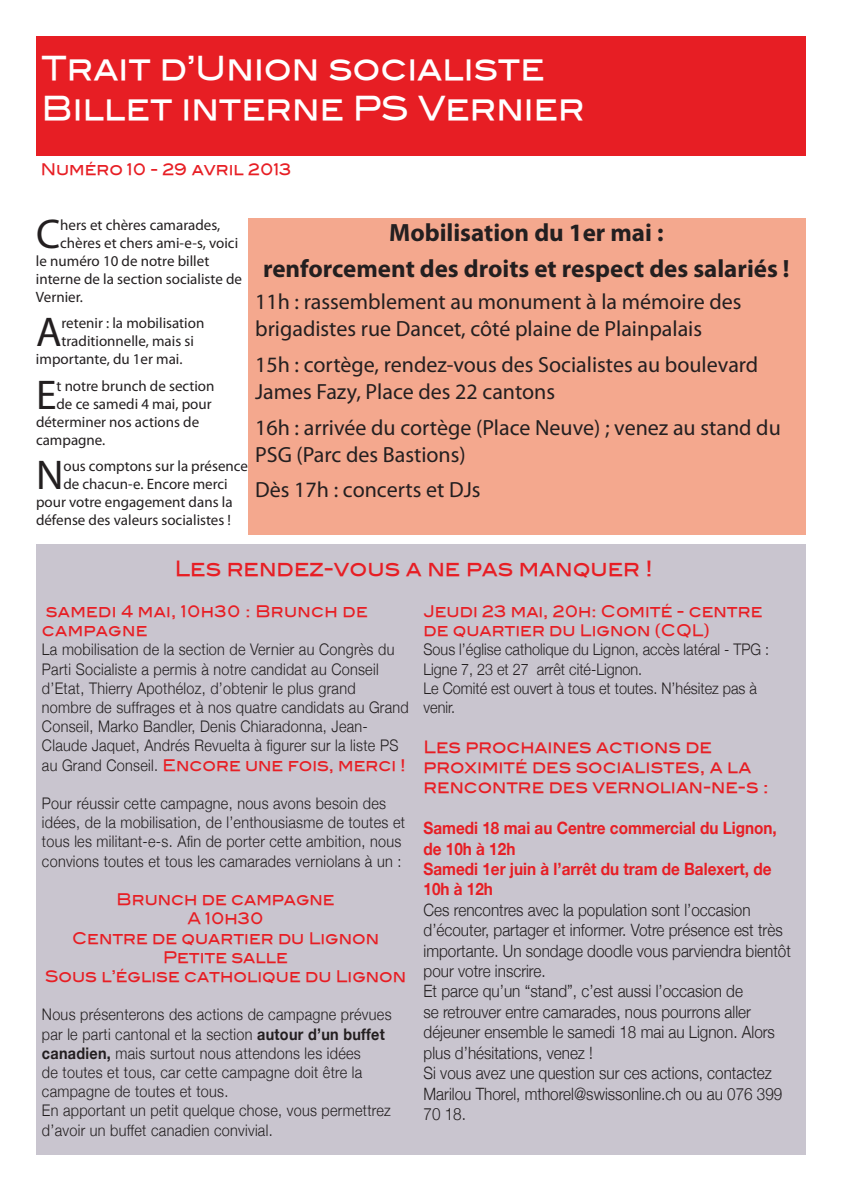
<style>
.page{position:relative;width:842px;height:1191px;background:#fff}
.page>*{position:absolute;margin:0;border:0;box-sizing:border-box;transform-origin:0 0}
.t1{font:41.7px "Myriad Pro";color:#231f20}
.t2{font:33px/39.6px "Blair Md ITCTT Medium";color:#fff;scale:.9 1}
.t3{font:700 25px/35.7px "Myriad Pro";color:#231f20;text-align:center}
.t4{font:22px/27px "Myriad Pro";color:#231f20}
.t5{font:21px "Blair Md ITCTT Medium";color:#e71e24;scale:.9 1}
.t6{font:300 17px/20.4px "Helvetica Neue";color:#231f20;scale:.9 1}
.t7{font:700 17px/20.4px "Helvetica Neue";color:#e71e24;scale:.9 1}
.t8{font:17px/20.4px "Blair Md ITCTT Medium";color:#e71e24;scale:.9 1}
.t9{font:300 16px/19.2px "Helvetica Neue";letter-spacing:.02em;color:#231f20;scale:.9 1}
.t10{font:16px/19.2px "Blair Md ITCTT Medium";color:#e71e24;text-align:center;scale:.9 1}
.t11{font:300 16px/19.2px "Helvetica Neue";color:#231f20;scale:.9 1}
.t12{font:16px/19.2px "Blair Md ITCTT Medium";letter-spacing:.02em;color:#e71e24;scale:.9 1}
.t13{font:15px "Myriad Pro";color:#231f20}
.s1{font-family:"Helvetica Neue";font-weight:300;color:#231f20}
.s2{font-weight:700}
</style>
<div class="page">
<div style="left:36px;top:36px;width:770px;height:120px;background:#e71e24"></div>
<div style="left:36px;top:544px;width:770px;height:611px;background:#c9c5cf"></div>
<div style="left:249px;top:218px;width:557px;height:317px;background:#f4a88e"></div>
<h2 class="t2" style="left:42px;top:45px;width:605px">Trait d’Union socialiste<br>Billet interne PS Vernier</h2>
<p class="t10" style="left:41px;top:158px;width:280px">Numéro 10 - 29 avril 2013</p>
<h1 class="t1" style="left:36px;top:208px;width:26px">C</h1>
<p class="t13" style="left:60px;top:215px;width:162px">hers et chères camarades,</p>
<h3 class="t3" style="left:263px;top:214px;width:528px">Mobilisation du 1er mai :<br>renforcement des droits et respect des salariés !</h3>
<h3 class="t4" style="left:255px;top:288px;width:488px">11h : rassemblement au monument à la mémoire des brigadistes rue Dancet, côté plaine de Plainpalais</h3>
<h3 class="t4" style="left:255px;top:351px;width:505px">15h : cortège, rendez-vous des Socialistes au boulevard<br>James Fazy, Place des 22 cantons</h3>
<h3 class="t4" style="left:255px;top:413px;width:527px">16h : arrivée du cortège (Place Neuve) ; venez au stand du<br>PSG (Parc des Bastions)</h3>
<h3 class="t4" style="left:255px;top:476px;width:227px">Dès 17h : concerts et DJs</h3>
<p class="t13" style="left:60px;top:233px;width:179px">chères et chers ami-e-s, voici</p>
<p class="t13" style="left:36px;top:251px;width:175px">le numéro 10 de notre billet</p>
<p class="t13" style="left:36px;top:269px;width:208px">interne de la section socialiste de</p>
<p class="t13" style="left:36px;top:287px;width:48px">Vernier.</p>
<h1 class="t1" style="left:36px;top:306px;width:27px">A</h1>
<p class="t13" style="left:62px;top:314px;width:144px">retenir : la mobilisation</p>
<p class="t13" style="left:62px;top:332px;width:134px">traditionnelle, mais si</p>
<p class="t13" style="left:36px;top:350px;width:148px">importante, du 1er mai.</p>
<h1 class="t1" style="left:36px;top:369px;width:22px">E</h1>
<p class="t13" style="left:57px;top:376px;width:159px">t notre brunch de section</p>
<p class="t13" style="left:57px;top:394px;width:157px">de ce samedi 4 mai, pour</p>
<p class="t13" style="left:36px;top:412px;width:165px">déterminer nos actions de</p>
<p class="t13" style="left:36px;top:430px;width:71px">campagne.</p>
<h1 class="t1" style="left:36px;top:449px;width:29px">N</h1>
<p class="t13" style="left:63px;top:457px;width:186px">ous comptons sur la présence</p>
<p class="t13" style="left:63px;top:475px;width:166px">de chacun-e. Encore merci</p>
<p class="t13" style="left:36px;top:493px;width:198px">pour votre engagement dans la</p>
<p class="t13" style="left:36px;top:511px;width:197px">défense des valeurs socialistes !</p>
<h3 class="t5" style="left:175px;top:551px;width:532px">Les rendez-vous a ne pas manquer !</h3>
<p class="t12" style="left:42px;top:600px;width:364px">samedi 4 mai, 10h30 : Brunch de campagne</p>
<p class="t9" style="left:42px;top:640px;width:409px">La mobilisation de la section de Vernier au Congrès du Parti Socialiste a permis à notre candidat au Conseil d’Etat, Thierry Apothéloz, d’obtenir le plus grand nombre de suffrages et à nos quatre candidats au Grand Conseil, Marko Bandler, Denis Chiaradonna, Jean-Claude Jaquet, Andrés Revuelta à figurer sur la liste PS</p>
<p class="t10" style="left:42px;top:753px;width:406px"><span class="s1">au Grand Conseil.</span> Encore une fois, merci !</p>
<p class="t9" style="left:42px;top:793px;width:405px">Pour réussir cette campagne, nous avons besoin des idées, de la mobilisation, de l’enthousiasme de toutes et tous les militant-e-s. Afin de porter cette ambition, nous convions toutes et tous les camarades verniolans à un :</p>
<p class="t10" style="left:45px;top:888px;width:403px">Brunch de campagne<br>A 10h30<br>Centre de quartier du Lignon<br>Petite salle<br>Sous l’église catholique du Lignon</p>
<p class="t9" style="left:42px;top:1004px;width:390px">Nous présenterons des actions de campagne prévues par le parti cantonal et la section <span class="s2">autour d’un buffet canadien,</span> mais surtout nous attendons les idées<br>de toutes et tous, car cette campagne doit être la campagne de toutes et tous.<br>En apportant un petit quelque chose, vous permettrez d’avoir un buffet canadien convivial.</p>
<p class="t10" style="left:423px;top:600px;width:378px;text-align:left">Jeudi 23 mai, 20h: Comité - centre de quartier du Lignon (CQL)</p>
<p class="t11" style="left:423px;top:639px;width:386px">Sous l’église catholique du Lignon, accès latéral - TPG :<br>Ligne 7, 23 et 27 arrêt cité-Lignon.<br>Le Comité est ouvert à tous et toutes. N’hésitez pas à venir.</p>
<p class="t8" style="left:423px;top:734px;width:385px">Les prochaines actions de proximité des socialistes, a la rencontre des vernolian-ne-s :</p>
<p class="t7" style="left:423px;top:817px;width:394px">Samedi 18 mai au Centre commercial du Lignon, de 10h à 12h<br>Samedi 1er juin à l’arrêt du tram de Balexert, de<br>10h à 12h</p>
<p class="t6" style="left:423px;top:899px;width:410px">Ces rencontres avec la population sont l’occasion d’écouter, partager et informer. Votre présence est très importante. Un sondage doodle vous parviendra bientôt pour votre inscrire.<br>Et parce qu’un “stand”, c’est aussi l’occasion de<br>se retrouver entre camarades, nous pourrons aller déjeuner ensemble le samedi 18 mai au Lignon. Alors plus d’hésitations, venez !<br>Si vous avez une question sur ces actions, contactez Marilou Thorel, mthorel@swissonline.ch ou au 076 399<br>70 18.</p>
</div>
